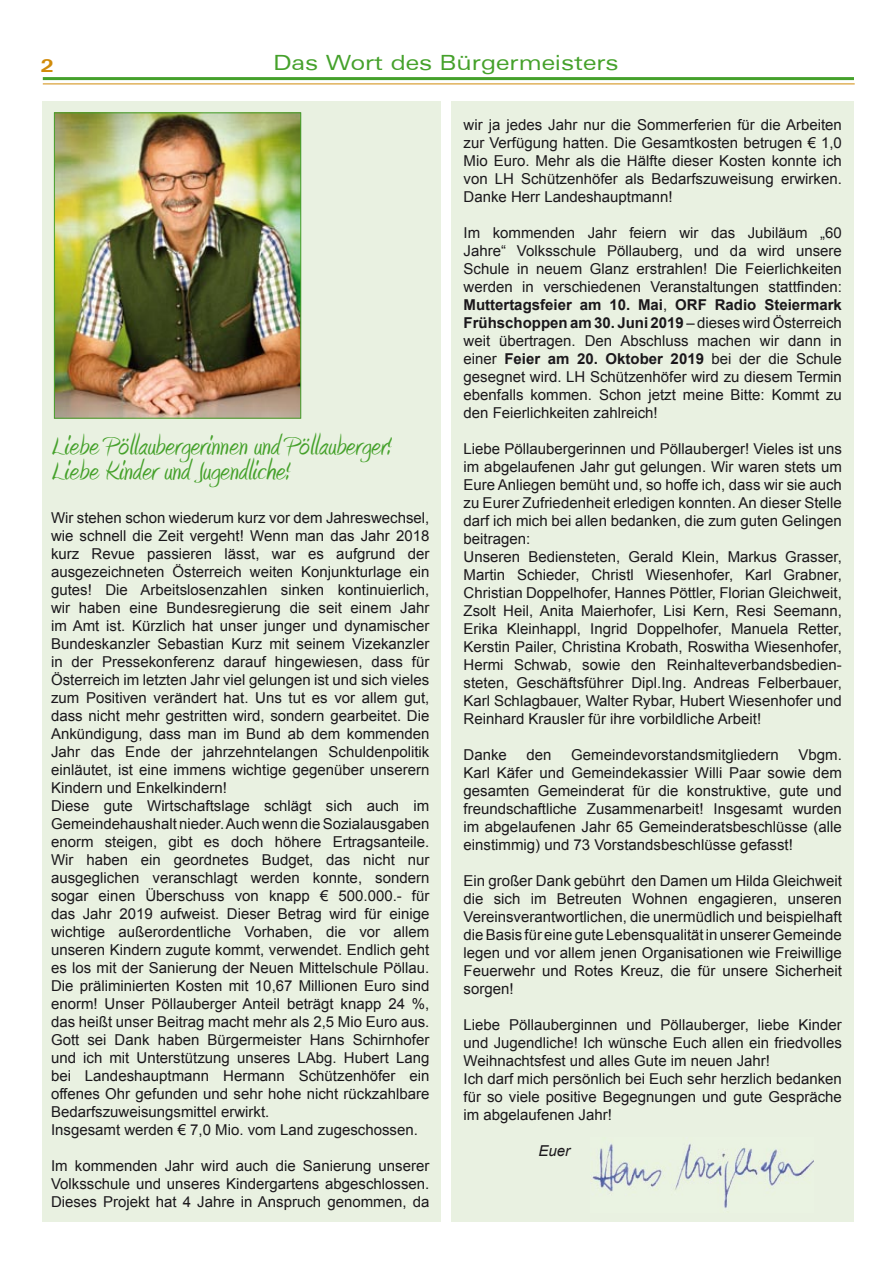
<style>
.page{position:relative;width:893px;height:1263px;background:#fff}
.page>*{position:absolute;margin:0;border:0;box-sizing:border-box;transform-origin:0 0}
.t1{font:33px/25.5px "Amienne";color:#45a12b}
.t2{font:expanded 21px "Zurich BT";color:#45a12b}
.t3{font:700 expanded 18px "Zurich BT";color:#d18b0a}
.t4{font:15px/18px "Arial";color:#1a171b;text-align:justify}
.t5{font:italic 15px "Arial";color:#1a171b}
.s1{font-weight:700}
</style>
<div class="page">
<div style="left:42px;top:101px;width:399px;height:1121px;background:#e9f1e1"></div>
<div style="left:452px;top:101px;width:402px;height:1121px;background:#e9f1e1"></div>
<hr style="left:43px;top:84px;width:812px;height:1px;background:#d18b0a">
<hr style="left:43px;top:77px;width:811px;height:3px;background:#45a12b">
<img style="left:592px;top:1142px;width:221px;height:66px">
<img style="left:56px;top:114px;width:243px;height:302px">
<div style="left:54px;top:112px;width:247px;height:306px;border:1px solid #45a12b"></div>
<p class="t3" style="left:40px;top:55px;width:15px">2</p>
<h2 class="t2" style="left:273px;top:50px;width:347px">Das Wort des Bürgermeisters</h2>
<h1 class="t1" style="left:52px;top:434px;width:341px">Liebe Pöllaubergerinnen und Pöllauberger!<br>Liebe Kinder und Jugendliche!</h1>
<p class="t4" style="left:51px;top:509px;width:380px;text-align:left">Wir stehen schon wiederum kurz vor dem Jahreswechsel, wie schnell die Zeit vergeht! Wenn man das Jahr 2018 kurz Revue passieren lässt, war es aufgrund der ausgezeichneten Österreich weiten Konjunkturlage ein gutes! Die Arbeitslosenzahlen sinken kontinuierlich, wir haben eine Bundesregierung die seit einem Jahr im Amt ist. Kürzlich hat unser junger und dynamischer Bundeskanzler Sebastian Kurz mit seinem Vizekanzler in der Pressekonferenz darauf hingewiesen, dass für Österreich im letzten Jahr viel gelungen ist und sich vieles zum Positiven verändert hat. Uns tut es vor allem gut, dass nicht mehr gestritten wird, sondern gearbeitet. Die Ankündigung, dass man im Bund ab dem kommenden Jahr das Ende der jahrzehntelangen Schuldenpolitik einläutet, ist eine immens wichtige gegenüber unserern Kindern und Enkelkindern!<br>Diese gute Wirtschaftslage schlägt sich auch im Gemeindehaushalt nieder. Auch wenn die Sozialausgaben enorm steigen, gibt es doch höhere Ertragsanteile.<br>Wir haben ein geordnetes Budget, das nicht nur ausgeglichen veranschlagt werden konnte, sondern sogar einen Überschuss von knapp € 500.000.- für das Jahr 2019 aufweist. Dieser Betrag wird für einige wichtige außerordentliche Vorhaben, die vor allem unseren Kindern zugute kommt, verwendet. Endlich geht es los mit der Sanierung der Neuen Mittelschule Pöllau.<br>Die präliminierten Kosten mit 10,67 Millionen Euro sind enorm! Unser Pöllauberger Anteil beträgt knapp 24 %, das heißt unser Beitrag macht mehr als 2,5 Mio Euro aus.<br>Gott sei Dank haben Bürgermeister Hans Schirnhofer und ich mit Unterstützung unseres LAbg. Hubert Lang bei Landeshauptmann Hermann Schützenhöfer ein offenes Ohr gefunden und sehr hohe nicht rückzahlbare Bedarfszuweisungsmittel erwirkt.<br>Insgesamt werden € 7,0 Mio. vom Land zugeschossen.</p>
<p class="t4" style="left:51px;top:1157px;width:380px">Im kommenden Jahr wird auch die Sanierung unserer Volksschule und unseres Kindergartens abgeschlossen.<br>Dieses Projekt hat 4 Jahre in Anspruch genommen, da</p>
<p class="t4" style="left:463px;top:116px;width:380px">wir ja jedes Jahr nur die Sommerferien für die Arbeiten zur Verfügung hatten. Die Gesamtkosten betrugen € 1,0<br>Mio Euro. Mehr als die Hälfte dieser Kosten konnte ich von LH Schützenhöfer als Bedarfszuweisung erwirken.<br>Danke Herr Landeshauptmann!</p>
<p class="t4" style="left:463px;top:224px;width:380px">Im kommenden Jahr feiern wir das Jubiläum „60<br>Jahre“ Volksschule Pöllauberg, und da wird unsere Schule in neuem Glanz erstrahlen! Die Feierlichkeiten werden in verschiedenen Veranstaltungen stattfinden:<br><span class="s1">Muttertagsfeier am 10. Mai</span>, <span class="s1">ORF Radio Steiermark Frühschoppen am 30. Juni 2019</span> – dieses wird Österreich weit übertragen. Den Abschluss machen wir dann in einer <span class="s1">Feier am 20. Oktober 2019</span> bei der die Schule gesegnet wird. LH Schützenhöfer wird zu diesem Termin ebenfalls kommen. Schon jetzt meine Bitte: Kommt zu den Feierlichkeiten zahlreich!</p>
<p class="t4" style="left:463px;top:440px;width:380px;text-align:left">Liebe Pöllaubergerinnen und Pöllauberger! Vieles ist uns im abgelaufenen Jahr gut gelungen. Wir waren stets um Eure Anliegen bemüht und, so hoffe ich, dass wir sie auch zu Eurer Zufriedenheit erledigen konnten. An dieser Stelle darf ich mich bei allen bedanken, die zum guten Gelingen beitragen:<br>Unseren Bediensteten, Gerald Klein, Markus Grasser, Martin Schieder, Christl Wiesenhofer, Karl Grabner, Christian Doppelhofer, Hannes Pöttler, Florian Gleichweit, Zsolt Heil, Anita Maierhofer, Lisi Kern, Resi Seemann, Erika Kleinhappl, Ingrid Doppelhofer, Manuela Retter, Kerstin Pailer, Christina Krobath, Roswitha Wiesenhofer, Hermi Schwab, sowie den Reinhalteverbandsbedien&shy;steten, Geschäftsführer Dipl.Ing. Andreas Felberbauer, Karl Schlagbauer, Walter Rybar, Hubert Wiesenhofer und Reinhard Krausler für ihre vorbildliche Arbeit!</p>
<p class="t4" style="left:463px;top:746px;width:45px">Danke</p>
<p class="t4" style="left:527px;top:746px;width:27px">den</p>
<p class="t4" style="left:571px;top:746px;width:209px">Gemeindevorstandsmitgliedern</p>
<p class="t4" style="left:463px;top:746px;width:380px;text-indent:335px">Vbgm.<br>Karl Käfer und Gemeindekassier Willi Paar sowie dem gesamten Gemeinderat für die konstruktive, gute und freundschaftliche Zusammenarbeit! Insgesamt wurden im abgelaufenen Jahr 65 Gemeinderatsbeschlüsse (alle einstimmig) und 73 Vorstandsbeschlüsse gefasst!</p>
<p class="t4" style="left:463px;top:872px;width:380px">Ein großer Dank gebührt den Damen um Hilda Gleichweit die sich im Betreuten Wohnen engagieren, unseren Vereinsverantwortlichen, die unermüdlich und beispielhaft die Basis für eine gute Lebensqualität in unserer Gemeinde legen und vor allem jenen Organisationen wie Freiwillige Feuerwehr und Rotes Kreuz, die für unsere Sicherheit sorgen!</p>
<p class="t4" style="left:463px;top:1016px;width:380px;text-align:left">Liebe Pöllauberginnen und Pöllauberger, liebe Kinder und Jugendliche! Ich wünsche Euch allen ein friedvolles Weihnachtsfest und alles Gute im neuen Jahr!<br>Ich darf mich persönlich bei Euch sehr herzlich bedanken für so viele positive Begegnungen und gute Gespräche im abgelaufenen Jahr!</p>
<p class="t5" style="left:538px;top:1141px;width:33px">Euer</p>
</div>
